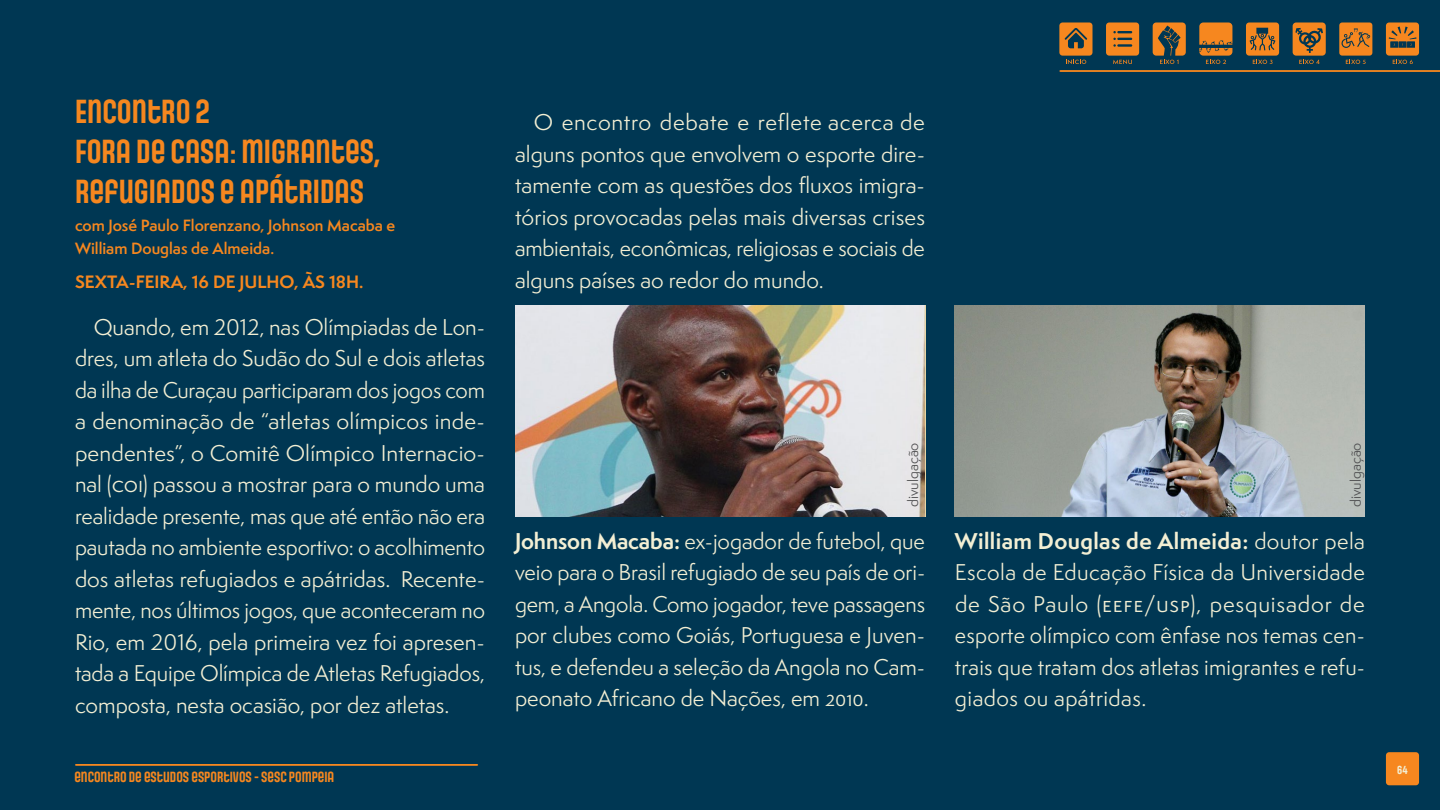
<style>
.page{position:relative;width:1440px;height:810px;background:#003753}
.page>*{position:absolute;margin:0;border:0;box-sizing:border-box;transform-origin:0 0}
.t1{font:700 32.25px/39.8px "Gala";color:#f6871f}
.t2{font:21px/31.5px "Semplicita Pro";color:#f3efd4;text-align:justify}
.t3{font:700 16.5px "Semplicita Pro";color:#f6871f}
.t4{font:600 15px/22.5px "Semplicita Pro";color:#f6871f}
.t5{font:700 14.25px "Gala";color:#f6871f}
.t6{font:13.5px "Semplicita Pro";color:#4d4d4f}
.t7{font:700 11.25px "Gala";color:#f3efd4}
.s1{font-weight:700}
</style>
<div class="page">
<img style="left:515px;top:305px;width:410px;height:212px">
<img style="left:955px;top:305px;width:410px;height:212px">
<div style="left:1386px;top:752px;width:33px;height:33px;background:#f6871f;border-radius:3px"></div>
<svg style="left:1059px;top:70px;width:381px;height:2px"></svg>
<svg style="left:1199px;top:23px;width:33px;height:41px"></svg>
<svg style="left:1246px;top:22px;width:33px;height:42px"></svg>
<svg style="left:1339px;top:22px;width:33px;height:42px"></svg>
<svg style="left:1386px;top:22px;width:33px;height:42px"></svg>
<svg style="left:1293px;top:22px;width:33px;height:42px"></svg>
<svg style="left:1059px;top:22px;width:34px;height:42px"></svg>
<svg style="left:1106px;top:22px;width:33px;height:42px"></svg>
<svg style="left:1153px;top:22px;width:33px;height:42px"></svg>
<svg style="left:75px;top:764px;width:403px;height:2px"></svg>
<h1 class="t1" style="left:75px;top:91px;width:307px">ENCONTRO 2<br>FORA DE CASA: MIGRANTES,<br>REFUGIADOS E APÁTRIDAS</h1>
<p class="t4" style="left:75px;top:214px;width:322px">com José Paulo Florenzano, Johnson Macaba e<br>William Douglas de Almeida.</p>
<p class="t3" style="left:75px;top:270px;width:290px">SEXTA-FEIRA, 16 DE JULHO, ÀS 18H.</p>
<p class="t2" style="left:75px;top:311px;width:412px;text-indent:19px">Quando, em 2012, nas Olímpiadas de Lon&shy;dres, um atleta do Sudão do Sul e dois atletas da ilha de Curaçau participaram dos jogos com a denominação de “atletas olímpicos inde&shy;pendentes”, o Comitê Olímpico Internacio&shy;nal (COI) passou a mostrar para o mundo uma realidade presente, mas que até então não era pautada no ambiente esportivo: o acolhimento dos atletas refugiados e apátridas. Recente&shy;mente, nos últimos jogos, que aconteceram no Rio, em 2016, pela primeira vez foi apresen&shy;tada a Equipe Olímpica de Atletas Refugiados, composta, nesta ocasião, por dez atletas.</p>
<p class="t5" style="left:74px;top:767px;width:261px">ENCONTRO DE ESTUDOS ESPORTIVOS - SESC POMPEIA</p>
<p class="t2" style="left:515px;top:106px;width:412px;text-indent:19px">O encontro debate e reflete acerca de alguns pontos que envolvem o esporte dire&shy;tamente com as questões dos fluxos imigra&shy;tórios provocadas pelas mais diversas crises ambientais, econômicas, religiosas e sociais de alguns países ao redor do mundo.</p>
<p class="t6" style="left:904px;top:507px;width:66px;rotate:-90deg">divulgação</p>
<p class="t6" style="left:1346px;top:507px;width:66px;rotate:-90deg">divulgação</p>
<p class="t2" style="left:515px;top:525px;width:412px"><span class="s1">Johnson Macaba:</span> ex-jogador de futebol, que veio para o Brasil refugiado de seu país de ori&shy;gem, a Angola. Como jogador, teve passagens por clubes como Goiás, Portuguesa e Juven&shy;tus, e defendeu a seleção da Angola no Cam&shy;peonato Africano de Nações, em 2010.</p>
<p class="t2" style="left:955px;top:525px;width:412px"><span class="s1">William Douglas de Almeida:</span> doutor pela Escola de Educação Física da Universidade de São Paulo (EEFE/USP), pesquisador de esporte olímpico com ênfase nos temas cen&shy;trais que tratam dos atletas imigrantes e refu&shy;giados ou apátridas.</p>
<p class="t7" style="left:1397px;top:762px;width:12px">64</p>
</div>
